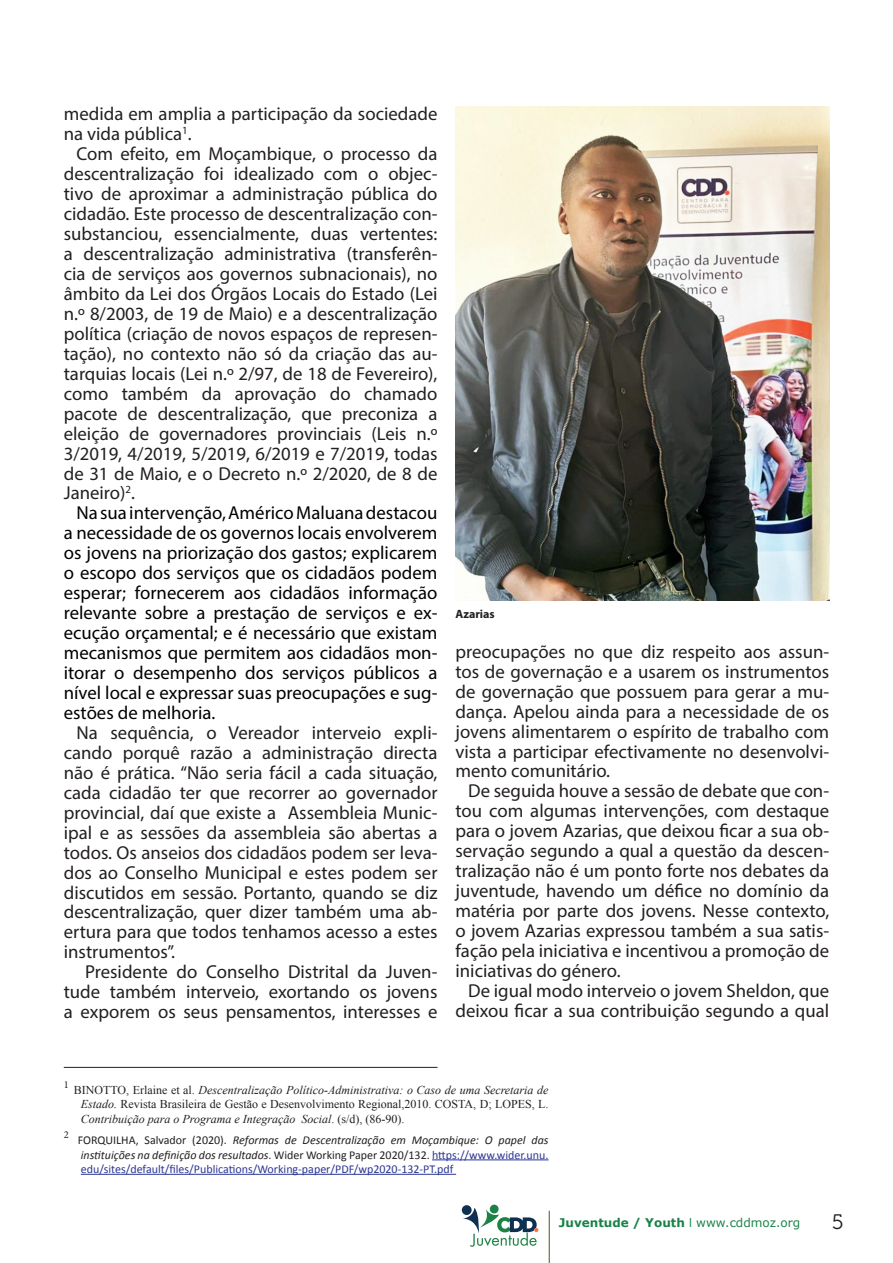
<style>
.page{position:relative;width:893px;height:1263px;background:#fff}
.page>*{position:absolute;margin:0;border:0;box-sizing:border-box;transform-origin:0 0}
.t1{font:21px "Museo 300";color:#231f20}
.t2{font:18.75px/20px "Myriad Pro";color:#231f20;text-align:justify}
.t3{font:18.75px/20px "Myriad Pro";color:#000002;text-align:justify}
.t4{font:12px/14.4px "Calibri";color:#2c3594;text-align:justify}
.t5{font:italic 12px/14.4px "Times New Roman";color:#231f20;text-align:justify}
.t6{font:700 12px "Verdana";color:#1a8348}
.t7{font:700 12px "Myriad Pro";color:#231f20}
.t8{font:10.5px "Minion Pro";color:#231f20}
.s1{font-style:normal}
.s2{color:#231f20}
.s3{font-style:italic;color:#231f20}
.s4{font-family:"Futura LT";font-weight:400}
.s5{font-weight:400}
</style>
<div class="page">
<hr style="left:549px;top:1211px;width:1px;height:52px;background:#425827">
<svg style="left:462px;top:1204px;width:76px;height:43px"></svg>
<hr style="left:432px;top:1159px;width:117px;height:1px;background:#2c3594">
<hr style="left:81px;top:1174px;width:375px;height:1px;background:#2c3594">
<hr style="left:64px;top:1067px;width:373px;height:1px;background:#231f20">
<img style="left:456px;top:106px;width:373px;height:494px">
<p class="t2" style="left:64px;top:104px;width:375px">medida em amplia a participação da sociedade na vida pública<sup>1</sup>.</p>
<p class="t2" style="left:64px;top:144px;width:375px;text-indent:13px">Com efeito, em Moçambique, o processo da descentralização foi idealizado com o objec&shy;tivo de aproximar a administração pública do cidadão. Este processo de descentralização con&shy;substanciou, essencialmente, duas vertentes: a descentralização administrativa (transferên&shy;cia de serviços aos governos subnacionais), no âmbito da Lei dos Órgãos Locais do Estado (Lei n.º 8/2003, de 19 de Maio) e a descentralização política (criação de novos espaços de represen&shy;tação), no contexto não só da criação das au&shy;tarquias locais (Lei n.º 2/97, de 18 de Fevereiro), como também da aprovação do chamado pacote de descentralização, que preconiza a eleição de governadores provinciais (Leis n.º 3/2019, 4/2019, 5/2019, 6/2019 e 7/2019, todas de 31 de Maio, e o Decreto n.º 2/2020, de 8 de Janeiro)<sup>2</sup>.</p>
<p class="t3" style="left:64px;top:503px;width:375px;text-indent:13px">Na sua intervenção, Américo Maluana destacou a necessidade de os governos locais envolverem os jovens na priorização dos gastos; explicarem o escopo dos serviços que os cidadãos podem esperar; fornecerem aos cidadãos informação relevante sobre a prestação de serviços e ex&shy;ecução orçamental; e é necessário que existam mecanismos que permitem aos cidadãos mon&shy;itorar o desempenho dos serviços públicos a nível local e expressar suas preocupações e sug&shy;estões de melhoria.</p>
<p class="t2" style="left:64px;top:722px;width:375px;text-indent:13px">Na sequência, o Vereador interveio expli&shy;cando porquê razão a administração directa não é prática. “Não seria fácil a cada situação, cada cidadão ter que recorrer ao governador provincial, daí que existe a Assembleia Munic&shy;ipal e as sessões da assembleia são abertas a todos. Os anseios dos cidadãos podem ser leva&shy;dos ao Conselho Municipal e estes podem ser discutidos em sessão. Portanto, quando se diz descentralização, quer dizer também uma ab&shy;ertura para que todos tenhamos acesso a estes instrumentos”.</p>
<p class="t2" style="left:64px;top:962px;width:375px;text-indent:21px">Presidente do Conselho Distrital da Juven&shy;tude também interveio, exortando os jovens a exporem os seus pensamentos, interesses e</p>
<p class="t7" style="left:455px;top:606px;width:41px">Azarias</p>
<p class="t2" style="left:455px;top:641px;width:375px">preocupações no que diz respeito aos assun&shy;tos de governação e a usarem os instrumentos de governação que possuem para gerar a mu&shy;dança. Apelou ainda para a necessidade de os jovens alimentarem o espírito de trabalho com vista a participar efectivamente no desenvolvi&shy;mento comunitário.</p>
<p class="t2" style="left:455px;top:781px;width:375px;text-indent:13px">De seguida houve a sessão de debate que con&shy;tou com algumas intervenções, com destaque para o jovem Azarias, que deixou ficar a sua ob&shy;servação segundo a qual a questão da descen&shy;tralização não é um ponto forte nos debates da juventude, havendo um défice no domínio da matéria por parte dos jovens. Nesse contexto, o jovem Azarias expressou também a sua satis&shy;fação pela iniciativa e incentivou a promoção de iniciativas do género.</p>
<p class="t2" style="left:455px;top:980px;width:375px;text-align:right">De igual modo interveio o jovem Sheldon, que deixou ficar a sua contribuição segundo a qual</p>
<p class="t8" style="left:64px;top:1077px;width:7px">1</p>
<p class="t5" style="left:81px;top:1082px;width:469px;text-indent:-7px"><span class="s1">BINOTTO, Erlaine et al.</span> Descentralização Político-Administrativa: o Caso de uma Secretaria de Estado. <span class="s1">Revista Brasileira de Gestão e Desenvolvimento Regional,2010. COSTA, D; LOPES, L.<br></span>Contribuição para o Programa e Integração Social<span class="s1">. (s/d), (86-90).</span></p>
<p class="t8" style="left:64px;top:1128px;width:7px">2</p>
<p class="t4" style="left:78px;top:1133px;width:472px"><span class="s2">FORQUILHA, Salvador (2020).</span> <span class="s3">Reformas de Descentralização em Moçambique: O papel das instituições na definição dos resultados</span><span class="s2">. Wider Working Paper 2020/132.</span> https://www.wider.unu. edu/sites/default/files/Publications/Working-paper/PDF/wp2020-132-PT.pdf</p>
<p class="t6" style="left:559px;top:1215px;width:243px">Juventude / Youth <span class="s4">I</span> <span class="s5">www.cddmoz.org</span></p>
<p class="t1" style="left:832px;top:1210px;width:13px">5</p>
</div>
